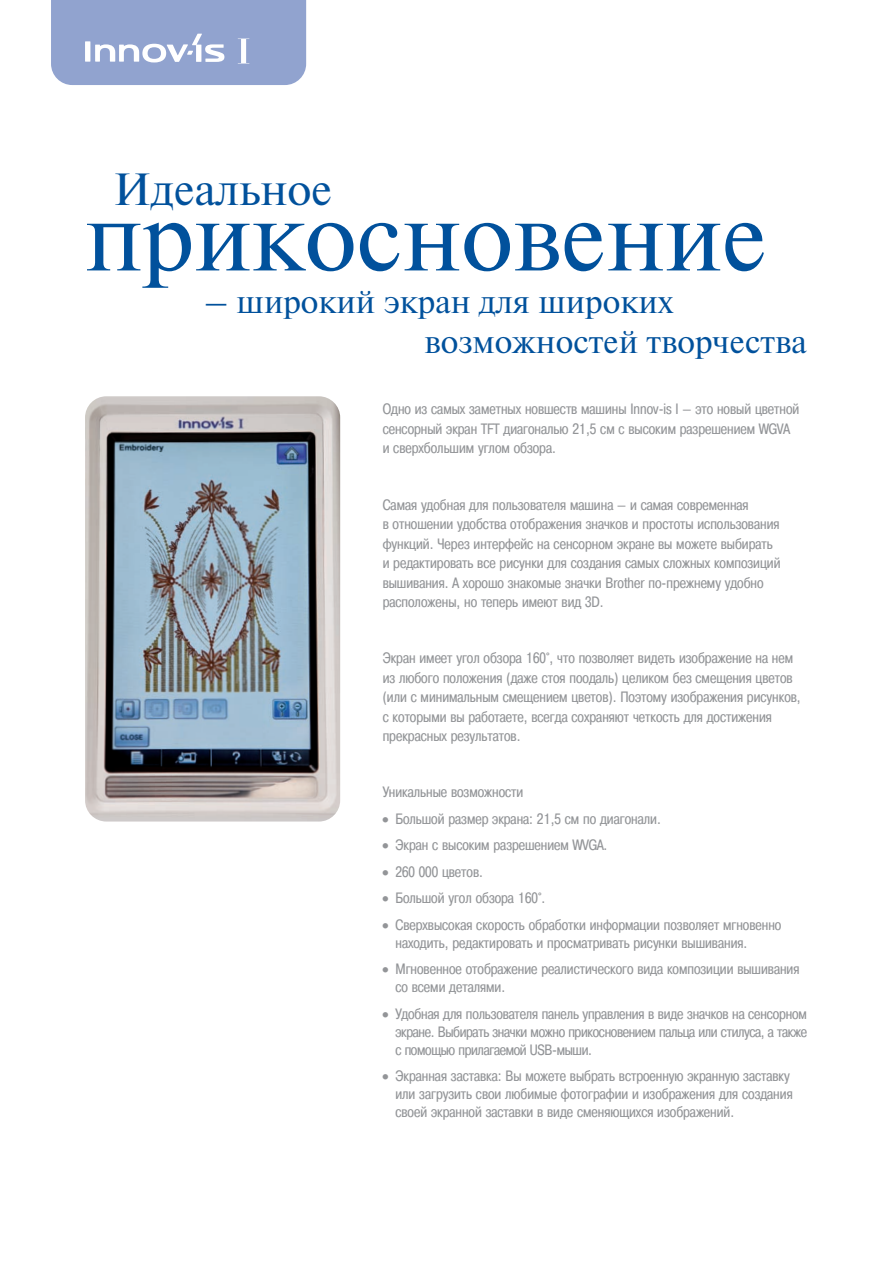
<style>
.page{position:relative;width:893px;height:1263px;background:#fff}
.page>*{position:absolute;margin:0;border:0;box-sizing:border-box;transform-origin:0 0}
.t1{font:97.5px "Newton C";color:#01519c}
.t2{font:45px "Newton C";color:#01519c}
.t3{font:33px/39.6px "Newton C";color:#01519c}
.t4{font:15px/19.5px "Pragmatica Cond C";color:#939598}
</style>
<div class="page">
<img style="left:85px;top:396px;width:255px;height:425px;border-radius:21px">
<svg style="left:51px;top:0;width:255px;height:85px;background:#99a9d2"></svg>
<h2 class="t2" style="left:114px;top:163px;width:220px">Идеальное</h2>
<h1 class="t1" style="left:85px;top:180px;width:684px">прикосновение</h1>
<h3 class="t3" style="left:424px;top:282px;width:384px;text-indent:-220px">– широкий экран для широких возможностей творчества</h3>
<p class="t4" style="left:383px;top:400px;width:418px">Одно из самых заметных новшеств машины Innov-is I — это новый цветной сенсорный экран TFT диагональю 21,5 см с высоким разрешением WGVA и сверхбольшим углом обзора.</p>
<p class="t4" style="left:383px;top:495px;width:399px">Самая удобная для пользователя машина — и самая современная<br>в отношении удобства отображения значков и простоты использования функций. Через интерфейс на сенсорном экране вы можете выбирать и редактировать все рисунки для создания самых сложных композиций вышивания. А хорошо знакомые значки Brother по-прежнему удобно расположены, но теперь имеют вид 3D.</p>
<p class="t4" style="left:383px;top:648px;width:419px">Экран имеет угол обзора 160°, что позволяет видеть изображение на нем из любого положения (даже стоя поодаль) целиком без смещения цветов (или с минимальным смещением цветов). Поэтому изображения рисунков, с которыми вы работаете, всегда сохраняют четкость для достижения прекрасных результатов.</p>
<p class="t4" style="left:383px;top:782px;width:142px">Уникальные возможности</p>
<p class="t4" style="left:383px;top:809px;width:280px">• Большой размер экрана: 21,5 см по диагонали.</p>
<p class="t4" style="left:383px;top:835px;width:226px">• Экран с высоким разрешением WVGA.</p>
<p class="t4" style="left:383px;top:862px;width:102px">• 260 000 цветов.</p>
<p class="t4" style="left:383px;top:888px;width:164px">• Большой угол обзора 160°.</p>
<p class="t4" style="left:395px;top:915px;width:387px;line-height:18px;text-indent:-13px">• Сверхвысокая скорость обработки информации позволяет мгновенно находить, редактировать и просматривать рисунки вышивания.</p>
<p class="t4" style="left:395px;top:960px;width:406px;line-height:18px;text-indent:-13px">• Мгновенное отображение реалистического вида композиции вышивания со всеми деталями.</p>
<p class="t4" style="left:395px;top:1004px;width:413px;line-height:18px;text-align:justify;text-indent:-13px">• Удобная для пользователя панель управления в виде значков на сенсорном экране. Выбирать значки можно прикосновением пальца или стилуса, а также с помощью прилагаемой USB-мыши.</p>
<p class="t4" style="left:395px;top:1067px;width:399px;line-height:18px;text-indent:-13px">• Экранная заставка: Вы можете выбрать встроенную экранную заставку или загрузить свои любимые фотографии и изображения для создания своей экранной заставки в виде сменяющихся изображений.</p>
</div>
